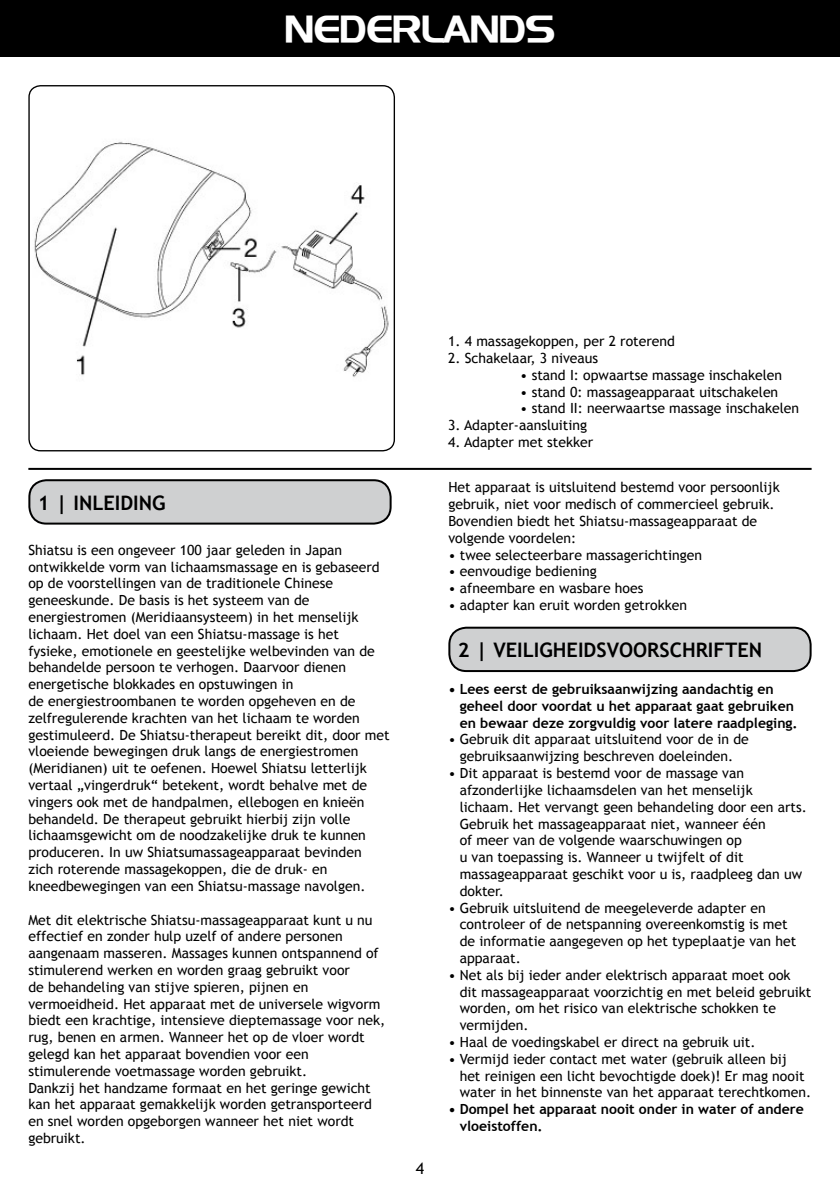
<style>
.page{position:relative;width:840px;height:1191px;background:#fff}
.page>*{position:absolute;margin:0;border:0;box-sizing:border-box;transform-origin:0 0}
.t1{font:36px "Longview";color:#fff}
.t2{font:700 20px "Trebuchet MS";color:#000}
.t3{font:16px "Trebuchet MS";color:#000}
.t4{font:14px/16.8px "Trebuchet MS";color:#000}
.t5{font:700 14px/16.8px "Trebuchet MS";color:#000}
</style>
<div class="page">
<img style="left:34px;top:141px;width:355px;height:236px">
<div style="left:28px;top:85px;width:367px;height:366px;border:1px solid #000;border-radius:12px"></div>
<div style="left:0;top:0;width:839px;height:57px;background:#000"></div>
<hr style="left:28px;top:468px;width:783px;height:2px;background:#000">
<div style="left:449px;top:627px;width:361px;height:44px;background:#cfd0d1;border-radius:17px"></div>
<div style="left:448px;top:626px;width:363px;height:46px;border:2px solid #000;border-radius:17px"></div>
<div style="left:29px;top:480px;width:361px;height:43px;background:#cfd0d1;border-radius:17px"></div>
<div style="left:28px;top:479px;width:363px;height:45px;border:2px solid #000;border-radius:17px"></div>
<h1 class="t1" style="left:285px;top:7px;width:271px">NEDERLANDS</h1>
<h2 class="t2" style="left:38px;top:490px;width:129px">1 | inleiding</h2>
<p class="t4" style="left:28px;top:541px;width:362px">Shiatsu is een ongeveer 100 jaar geleden in Japan ontwikkelde vorm van lichaamsmassage en is gebaseerd op de voorstellingen van de traditionele Chinese geneeskunde. De basis is het systeem van de energiestromen (Meridiaansysteem) in het menselijk lichaam. Het doel van een Shiatsu-massage is het fysieke, emotionele en geestelijke welbevinden van de behandelde persoon te verhogen. Daarvoor dienen energetische blokkades en opstuwingen in<br>de energiestroombanen te worden opgeheven en de zelfregulerende krachten van het lichaam te worden gestimuleerd. De Shiatsu-therapeut bereikt dit, door met vloeiende bewegingen druk langs de energiestromen (Meridianen) uit te oefenen. Hoewel Shiatsu letterlijk vertaal „vingerdruk“ betekent, wordt behalve met de vingers ook met de handpalmen, ellebogen en knieën behandeld. De therapeut gebruikt hierbij zijn volle lichaamsgewicht om de noodzakelijke druk te kunnen produceren. In uw Shiatsumassageapparaat bevinden zich roterende massagekoppen, die de druk- en kneedbewegingen van een Shiatsu-massage navolgen.</p>
<p class="t4" style="left:28px;top:911px;width:358px">Met dit elektrische Shiatsu-massageapparaat kunt u nu effectief en zonder hulp uzelf of andere personen aangenaam masseren. Massages kunnen ontspannend of stimulerend werken en worden graag gebruikt voor<br>de behandeling van stijve spieren, pijnen en vermoeidheid. Het apparaat met de universele wigvorm biedt een krachtige, intensieve dieptemassage voor nek, rug, benen en armen. Wanneer het op de vloer wordt gelegd kan het apparaat bovendien voor een stimulerende voetmassage worden gebruikt.<br>Dankzij het handzame formaat en het geringe gewicht kan het apparaat gemakkelijk worden getransporteerd en snel worden opgeborgen wanneer het niet wordt gebruikt.</p>
<p class="t3" style="left:415px;top:1159px;width:10px">4</p>
<p class="t4" style="left:448px;top:333px;width:228px">1. 4 massagekoppen, per 2 roterend</p>
<p class="t4" style="left:448px;top:350px;width:152px">2. Schakelaar, 3 niveaus</p>
<p class="t4" style="left:520px;top:366px;width:263px">• stand I: opwaartse massage inschakelen</p>
<p class="t4" style="left:520px;top:383px;width:259px">• stand 0: massageapparaat uitschakelen</p>
<p class="t4" style="left:520px;top:400px;width:280px">• stand II: neerwaartse massage inschakelen</p>
<p class="t4" style="left:448px;top:417px;width:140px">3. Adapter-aansluiting</p>
<p class="t4" style="left:448px;top:434px;width:147px">4. Adapter met stekker</p>
<p class="t4" style="left:448px;top:479px;width:333px">Het apparaat is uitsluitend bestemd voor persoonlijk gebruik, niet voor medisch of commercieel gebruik.<br>Bovendien biedt het Shiatsu-massageapparaat de volgende voordelen:</p>
<p class="t4" style="left:448px;top:546px;width:255px">• twee selecteerbare massagerichtingen</p>
<p class="t4" style="left:448px;top:563px;width:150px">• eenvoudige bediening</p>
<p class="t4" style="left:448px;top:580px;width:196px">• afneembare en wasbare hoes</p>
<p class="t4" style="left:448px;top:597px;width:240px">• adapter kan eruit worden getrokken</p>
<h2 class="t2" style="left:457px;top:637px;width:305px">2 | veiligheidsvoorschriften</h2>
<p class="t5" style="left:459px;top:680px;width:339px;text-indent:-11px">• Lees eerst de gebruiksaanwijzing aandachtig en geheel door voordat u het apparaat gaat gebruiken en bewaar deze zorgvuldig voor latere raadpleging.</p>
<p class="t4" style="left:448px;top:731px;width:302px;text-align:center">• Gebruik dit apparaat uitsluitend voor de in de gebruiksaanwijzing beschreven doeleinden.</p>
<p class="t4" style="left:459px;top:765px;width:348px;text-indent:-11px">• Dit apparaat is bestemd voor de massage van afzonderlijke lichaamsdelen van het menselijk lichaam. Het vervangt geen behandeling door een arts.<br>Gebruik het massageapparaat niet, wanneer één<br>of meer van de volgende waarschuwingen op<br>u van toepassing is. Wanneer u twijfelt of dit massageapparaat geschikt voor u is, raadpleeg dan uw dokter.</p>
<p class="t4" style="left:459px;top:899px;width:338px;text-indent:-11px">• Gebruik uitsluitend de meegeleverde adapter en controleer of de netspanning overeenkomstig is met de informatie aangegeven op het typeplaatje van het apparaat.</p>
<p class="t4" style="left:459px;top:966px;width:353px;text-indent:-11px">• Net als bij ieder ander elektrisch apparaat moet ook dit massageapparaat voorzichtig en met beleid gebruikt worden, om het risico van elektrische schokken te vermijden.</p>
<p class="t4" style="left:448px;top:1033px;width:308px">• Haal de voedingskabel er direct na gebruik uit.</p>
<p class="t4" style="left:459px;top:1050px;width:353px;text-indent:-11px">• Vermijd ieder contact met water (gebruik alleen bij het reinigen een licht bevochtigde doek)! Er mag nooit water in het binnenste van het apparaat terechtkomen.</p>
<p class="t5" style="left:459px;top:1100px;width:345px;text-indent:-11px">• Dompel het apparaat nooit onder in water of andere vloeistoffen.</p>
</div>
